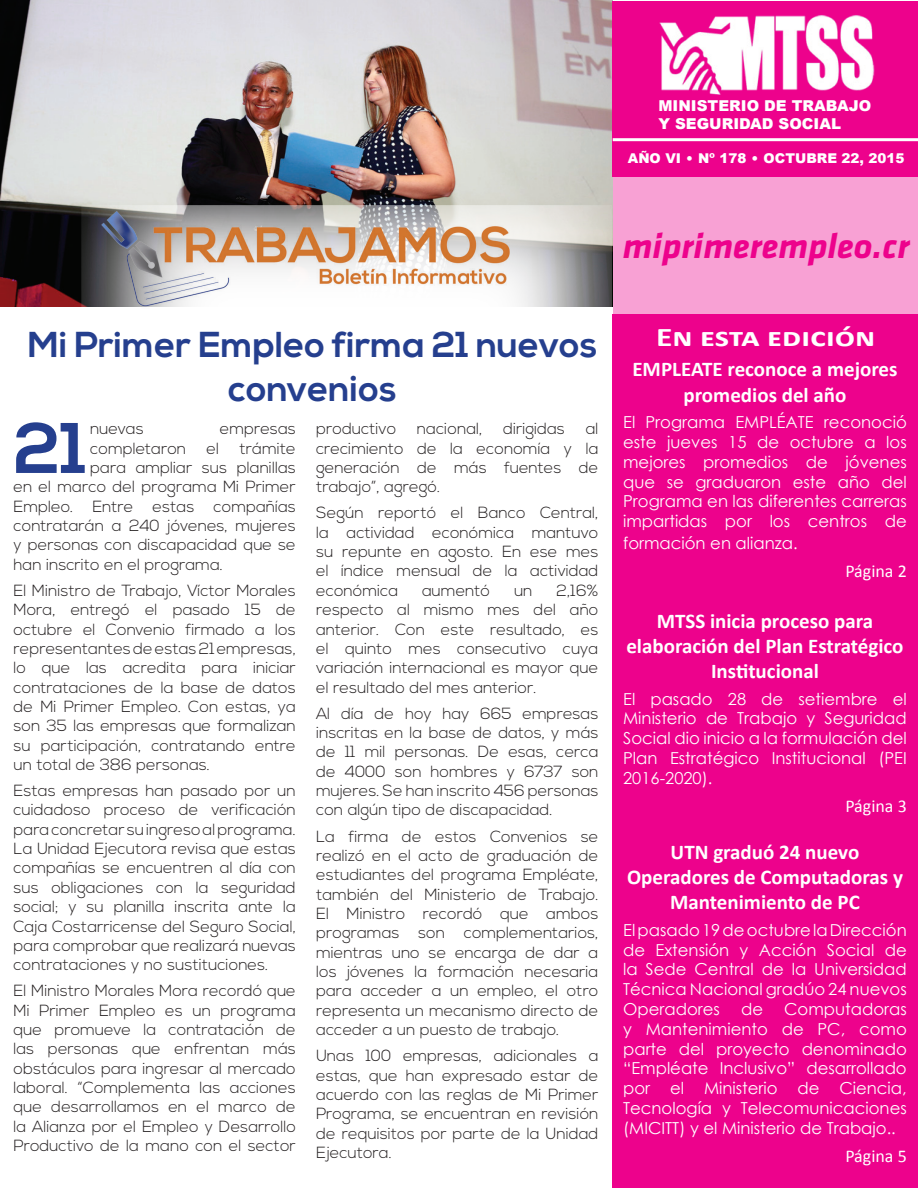
<style>
.page{position:relative;width:918px;height:1188px;background:#fff}
.page>*{position:absolute;margin:0;border:0;box-sizing:border-box;transform-origin:0 0}
.t1{font:700 71.4px "Nexa";color:#253f8e}
.t2{font:700 36px/43.2px "Nexa";color:#253f8e;text-align:center}
.t3{font:36px "Klavika Bold Bold Italic OSF";color:#ed028c}
.t4{font:700 27px "Calibri";color:#fff;scale:1.25 1}
.t5{font:700 21px/25.2px "Calibri";color:#fff;text-align:center}
.t6{font:18px "Calibri";color:#fff}
.t7{font:16.5px/19.8px "Century Gothic";color:#fff;text-align:justify}
.t8{font:300 16.2px/19.4px "Nexa";color:#231f20;text-align:justify}
.t9{font:900 15px/18px "Arial";color:#fff}
.t10{font:900 13.5px "Arial";color:#fff}
.s1{font-family:"Palatino";font-weight:400}
</style>
<div class="page">
<div style="left:612px;top:314px;width:306px;height:874px;background:#ed028c"></div>
<img style="left:1px;top:0;width:612px;height:307px">
<div style="left:613px;top:177px;width:305px;height:137px;background:#f8a1d4"></div>
<div style="left:613px;top:1px;width:305px;height:176px;background:#ed028c"></div>
<img style="left:659px;top:15px;width:215px;height:80px">
<hr style="left:613px;top:138px;width:305px;height:3px;background:#fff">
<img style="left:46px;top:188px;width:566px;height:119px">
<p class="t9" style="left:658px;top:96px;width:215px;text-indent:82px">IO DE TRABAJO<br>Y SEGURIDAD SOCIAL</p>
<p class="t9" style="left:658px;top:96px;width:62px">MINISTER</p>
<p class="t10" style="left:628px;top:148px;width:278px">AÑO VI <span class="s1">•</span> Nº 178 <span class="s1">•</span> OCTUBRE 22, 2015</p>
<h2 class="t2" style="left:28px;top:325px;width:571px">Mi Primer Empleo firma 21 nuevos convenios</h2>
<h1 class="t1" style="left:14px;top:407px;width:75px">21</h1>
<p class="t8" style="left:90px;top:420px;width:55px">nuevas</p>
<p class="t8" style="left:220px;top:420px;width:77px">empresas</p>
<p class="t8" style="left:90px;top:439px;width:98px">completaron</p>
<p class="t8" style="left:207px;top:439px;width:14px">el</p>
<p class="t8" style="left:240px;top:439px;width:58px">trámite</p>
<p class="t8" style="left:90px;top:458px;width:207px">para ampliar sus planillas</p>
<p class="t8" style="left:14px;top:478px;width:284px">en el marco del programa Mi Primer</p>
<p class="t8" style="left:14px;top:497px;width:284px">Empleo. Entre estas compañías</p>
<p class="t8" style="left:14px;top:517px;width:284px">contratarán a 240 jóvenes, mujeres</p>
<p class="t8" style="left:14px;top:536px;width:284px">y personas con discapacidad que se</p>
<p class="t8" style="left:14px;top:555px;width:211px">han inscrito en el programa.</p>
<p class="t8" style="left:14px;top:581px;width:284px">El Ministro de Trabajo, Víctor Morales Mora, entregó el pasado 15 de octubre el Convenio firmado a los representantes de estas 21 empresas, lo que las acredita para iniciar contrataciones de la base de datos de Mi Primer Empleo. Con estas, ya son 35 las empresas que formalizan su participación, contratando entre un total de 386 personas.</p>
<p class="t8" style="left:14px;top:782px;width:284px">Estas empresas han pasado por un cuidadoso proceso de verificación para concretar su ingreso al programa.<br>La Unidad Ejecutora revisa que estas compañías se encuentren al día con sus obligaciones con la seguridad social; y su planilla inscrita ante la Caja Costarricense del Seguro Social, para comprobar que realizará nuevas contrataciones y no sustituciones.</p>
<p class="t8" style="left:14px;top:982px;width:284px">El Ministro Morales Mora recordó que Mi Primer Empleo es un programa que promueve la contratación de las personas que enfrentan más obstáculos para ingresar al mercado laboral. “Complementa las acciones que desarrollamos en el marco de la Alianza por el Empleo y Desarrollo Productivo de la mano con el sector</p>
<p class="t8" style="left:316px;top:420px;width:82px">productivo</p>
<p class="t8" style="left:417px;top:420px;width:67px">nacional,</p>
<p class="t8" style="left:503px;top:420px;width:63px">dirigidas</p>
<p class="t8" style="left:316px;top:420px;width:284px;text-indent:270px">al crecimiento de la economía y la generación de más fuentes de trabajo”, agregó.</p>
<p class="t8" style="left:316px;top:504px;width:284px">Según reportó el Banco Central, la actividad económica mantuvo su repunte en agosto. En ese mes el índice mensual de la actividad económica</p>
<p class="t8" style="left:316px;top:581px;width:284px;text-indent:240px">2,16% respecto al mismo mes del año anterior. Con este resultado, es el quinto mes consecutivo cuya variación internacional es mayor que el resultado del mes anterior.</p>
<p class="t8" style="left:316px;top:704px;width:284px">Al día de hoy hay 665 empresas inscritas en la base de datos, y más de 11 mil personas. De esas, cerca de 4000 son hombres y 6737 son mujeres. Se han inscrito 456 personas con algún tipo de discapacidad.</p>
<p class="t8" style="left:316px;top:827px;width:284px">La firma de estos Convenios se realizó en el acto de graduación de estudiantes del programa Empléate, también del Ministerio de Trabajo.<br>El Ministro recordó que ambos programas son complementarios, mientras uno se encarga de dar a los jóvenes la formación necesaria para acceder a un empleo, el otro representa un mecanismo directo de acceder a un puesto de trabajo.</p>
<p class="t8" style="left:316px;top:1047px;width:284px">Unas 100 empresas, adicionales a estas, que han expresado estar de acuerdo con las reglas de Mi Primer Programa, se encuentran en revisión de requisitos por parte de la Unidad Ejecutora.</p>
<p class="t8" style="left:422px;top:581px;width:69px">aumentó</p>
<p class="t8" style="left:514px;top:581px;width:20px">un</p>
<h2 class="t3" style="left:623px;top:226px;width:288px">miprimerempleo.cr</h2>
<h3 class="t4" style="left:656px;top:320px;width:177px">En esta edición</h3>
<p class="t5" style="left:632px;top:356px;width:267px">EMPLEATE reconoce a mejores promedios del año</p>
<p class="t7" style="left:623px;top:412px;width:285px">El Programa EMPLÉATE reconoció este jueves 15 de octubre a los mejores promedios de jóvenes que se graduaron este año del Programa en las diferentes carreras impartidas por los centros de</p>
<p class="t7" style="left:623px;top:533px;width:176px">formación en alianza.</p>
<p class="t6" style="left:845px;top:560px;width:63px">Página 2</p>
<p class="t5" style="left:626px;top:607px;width:279px">MTSS inicia proceso para elaboración del Plan Estratégico<br>Institucional</p>
<p class="t7" style="left:623px;top:688px;width:285px">El pasado 28 de setiembre el Ministerio de Trabajo y Seguridad Social dio inicio a la formulación del Plan Estratégico Institucional (PEI 2016-2020).</p>
<p class="t6" style="left:845px;top:795px;width:63px">Página 3</p>
<p class="t5" style="left:627px;top:838px;width:277px">UTN graduó 24 nuevo<br>Operadores de Computadoras y<br>Mantenimiento de PC</p>
<p class="t7" style="left:623px;top:920px;width:285px">El pasado 19 de octubre la Dirección de Extensión y Acción Social de la Sede Central de la Universidad Técnica Nacional gradúo 24 nuevos Operadores</p>
<p class="t7" style="left:623px;top:999px;width:285px;text-indent:161px">Computadoras y Mantenimiento de PC, como parte del proyecto denominado “Empléate Inclusivo” desarrollado por el Ministerio de Ciencia, Tecnología y Telecomunicaciones (MICITT) y el Ministerio de Trabajo..</p>
<p class="t6" style="left:845px;top:1145px;width:63px">Página 5</p>
<p class="t7" style="left:741px;top:999px;width:24px">de</p>
</div>
